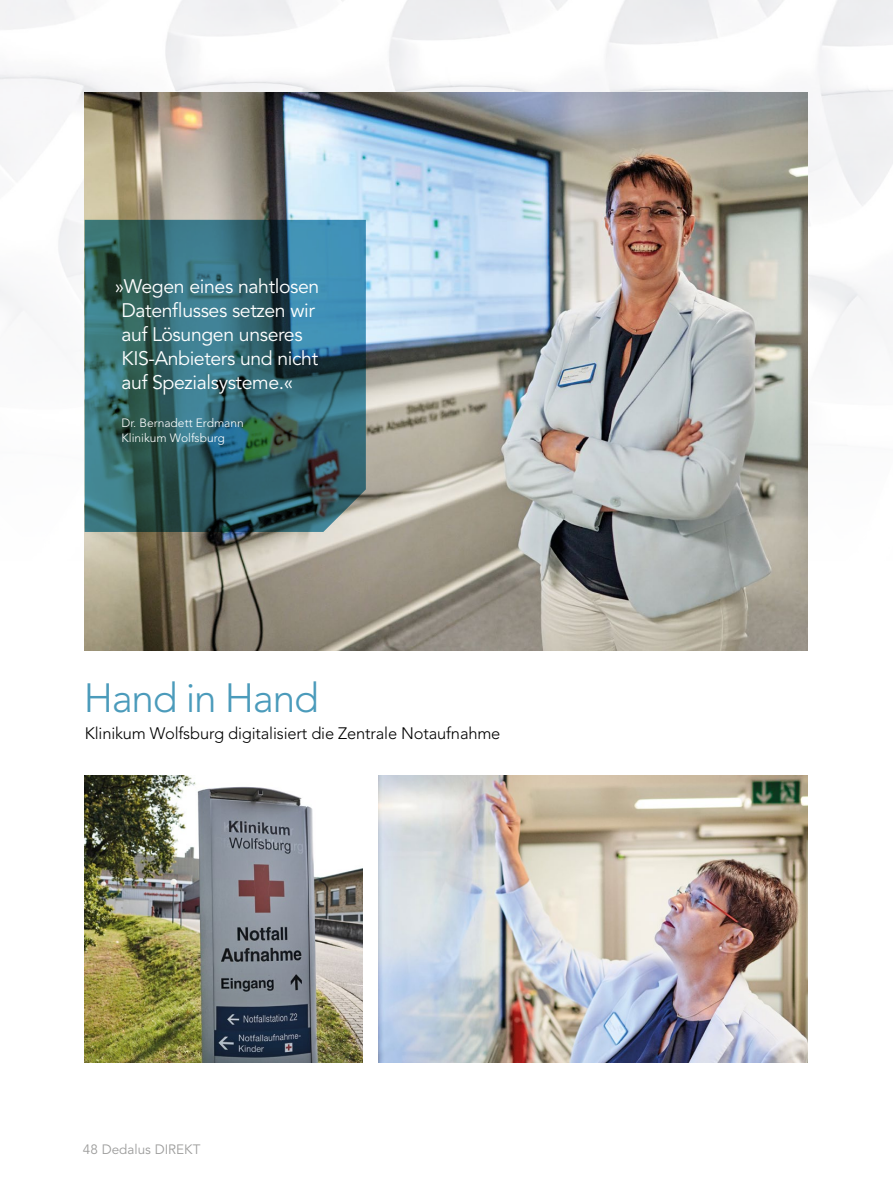
<style>
.page{position:relative;width:893px;height:1191px;background:#fff}
.page>*{position:absolute;margin:0;border:0;box-sizing:border-box;transform-origin:0 0}
.t1{font:300 40.5px "Avenir LT Pro";letter-spacing:-.03em;color:#4b9bbb}
.t2{font:19.5px/24px "Avenir LT Pro";letter-spacing:-.02em;color:#fff}
.t3{font:300 16.5px "Avenir LT Pro";letter-spacing:-.01em;color:#000}
.t4{font:13.5px "Avenir LT Pro";color:#9d9d9c}
.t5{font:300 12px/14.4px "Avenir LT Pro";color:#fff}
</style>
<div class="page">
<img style="left:0;top:0;width:893px;height:560px">
<img style="left:85px;top:93px;width:722px;height:557px">
<img style="left:85px;top:776px;width:277px;height:286px">
<img style="left:378px;top:776px;width:429px;height:286px">
<svg style="left:85px;top:220px;width:281px;height:312px;background:#346771"></svg>
<p class="t2" style="left:121px;top:274px;width:199px;text-indent:-7px">»Wegen eines nahtlosen<br>Datenflusses setzen wir auf Lösungen unseres<br>KIS-Anbieters und nicht auf Spezialsysteme.«</p>
<p class="t5" style="left:121px;top:416px;width:124px">Dr. Bernadett Erdmann<br>Klinikum Wolfsburg</p>
<h1 class="t1" style="left:84px;top:673px;width:236px">Hand in Hand</h1>
<p class="t3" style="left:85px;top:723px;width:417px">Klinikum Wolfsburg digitalisiert die Zentrale Notaufnahme</p>
<p class="t4" style="left:83px;top:1141px;width:119px">48 Dedalus DIREKT</p>
</div>
